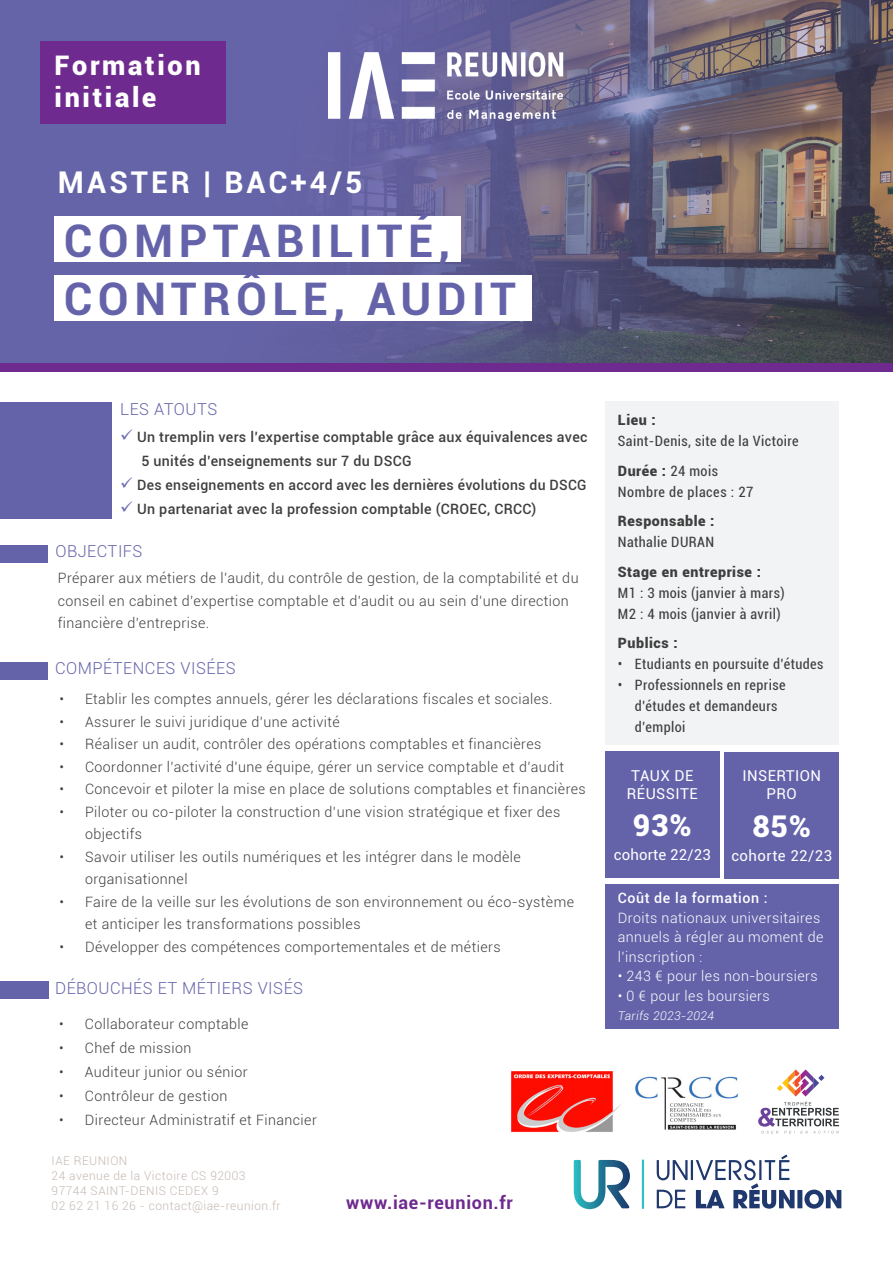
<style>
.page{position:relative;width:893px;height:1263px;background:#fff}
.page>*{position:absolute;margin:0;border:0;box-sizing:border-box;transform-origin:0 0}
.t1{font:700 45px "Roboto";letter-spacing:.12em;color:#6463aa}
.t2{font:700 30px "Roboto";letter-spacing:.1em;color:#fff}
.t3{font:900 30px "Roboto";color:#fff}
.t4{font:900 27px/32.4px "Roboto";letter-spacing:.1em;color:#fff}
.t5{font:700 18px "Roboto";letter-spacing:.04em;color:#6e2a8e}
.t6{font:300 16.5px "Roboto";letter-spacing:.03em;color:#6463aa}
.t7{font:15px "Roboto";letter-spacing:.03em;color:#fff}
.t8{font:15px "Roboto";letter-spacing:.01em;color:#fff}
.Paragraphe_puces{font:300 14.25px/22.5px "Roboto";letter-spacing:.03em;color:#3e3e3f}
.t9{font:500 14.25px/24px "Roboto";letter-spacing:.02em;color:#3e3e3f}
.t10{font:condensed 14.25px/21px "Roboto";letter-spacing:.03em;color:#3e3e3f}
.t11{font:300 14.25px/19.5px "Roboto";letter-spacing:.03em;color:#fff}
.t12{font:900 14.25px "Roboto";letter-spacing:.04em;color:#3e3e3f}
.t13{font:500 14.25px "Roboto";letter-spacing:.04em;color:#fff}
.t14{font:300 12px "Roboto";letter-spacing:.04em;color:#c5b9b3}
.t15{font:italic 300 12px "Roboto";letter-spacing:.03em;color:#fff}
.s1{font-weight:400;font-stretch:condensed}
</style>
<div class="page">
<div style="left:0;top:339px;width:893px;height:33px;background:#6e2a8e"></div>
<img style="left:0;top:0;width:893px;height:362px">
<div style="left:605px;top:402px;width:234px;height:343px;background:#f2f3f4"></div>
<div style="left:0;top:402px;width:111px;height:117px;background:#6463aa"></div>
<div style="left:0;top:662px;width:48px;height:17px;background:#6463aa"></div>
<div style="left:0;top:545px;width:48px;height:17px;background:#6463aa"></div>
<div style="left:54px;top:217px;width:407px;height:45px;background:#fff"></div>
<div style="left:40px;top:41px;width:186px;height:82px;background:#6e2a8e"></div>
<svg style="left:574px;top:1160px;width:56px;height:49px"></svg>
<svg style="left:657px;top:1160px;width:31px;height:20px"></svg>
<hr style="left:691px;top:1160px;width:2px;height:20px;background:#1f386d">
<svg style="left:696px;top:1154px;width:98px;height:55px"></svg>
<div style="left:797px;top:1190px;width:5px;height:18px;background:#1f386d"></div>
<svg style="left:804px;top:1189px;width:37px;height:20px"></svg>
<svg style="left:657px;top:1190px;width:28px;height:18px"></svg>
<div style="left:642px;top:1160px;width:2px;height:48px;border:1px solid #28bec2"></div>
<div style="left:54px;top:275px;width:477px;height:46px;background:#fff"></div>
<div style="left:0;top:981px;width:49px;height:17px;background:#6463aa"></div>
<img style="left:635px;top:1076px;width:103px;height:54px">
<img style="left:511px;top:1071px;width:110px;height:62px">
<svg style="left:758px;top:1069px;width:81px;height:64px"></svg>
<div style="left:605px;top:884px;width:234px;height:145px;background:#6463aa"></div>
<div style="left:605px;top:751px;width:115px;height:127px;background:#6463aa"></div>
<img style="left:328px;top:47px;width:237px;height:74px">
<div style="left:724px;top:752px;width:115px;height:126px;background:#6463aa"></div>
<p class="t4" style="left:55px;top:48px;width:147px">Formation initiale</p>
<p class="t2" style="left:58px;top:161px;width:306px">MASTER | BAC+4/5</p>
<p class="t1" style="left:64px;top:209px;width:388px">COMPTABILITÉ,</p>
<p class="t1" style="left:64px;top:267px;width:453px">CONTRÔLE, AUDIT</p>
<p class="t6" style="left:120px;top:398px;width:99px">LES ATOUTS</p>
<p class="t9" style="left:137px;top:425px;width:452px">Un tremplin vers l’expertise comptable grâce aux équivalences avec<br>5 unités d’enseignements sur 7 du DSCG</p>
<p class="t9" style="left:137px;top:473px;width:451px">Des enseignements en accord avec les dernières évolutions du DSCG</p>
<p class="t9" style="left:137px;top:497px;width:401px">Un partenariat avec la profession comptable (CROEC, CRCC)</p>
<p class="t6" style="left:55px;top:540px;width:89px">OBJECTIFS</p>
<p class="Paragraphe_puces" style="left:58px;top:567px;width:522px">Préparer aux métiers de l’audit, du contrôle de gestion, de la comptabilité et du conseil en cabinet d’expertise comptable et d’audit ou au sein d’une direction financière d’entreprise.</p>
<p class="t6" style="left:55px;top:657px;width:182px">COMPÉTENCES VISÉES</p>
<p class="Paragraphe_puces" style="left:59px;top:687px;width:495px">• Etablir les comptes annuels, gérer les déclarations fiscales et sociales.</p>
<p class="Paragraphe_puces" style="left:59px;top:710px;width:282px">• Assurer le suivi juridique d’une activité</p>
<p class="Paragraphe_puces" style="left:59px;top:732px;width:483px">• Réaliser un audit, contrôler des opérations comptables et financières</p>
<p class="Paragraphe_puces" style="left:59px;top:755px;width:506px">• Coordonner l’activité d’une équipe, gérer un service comptable et d’audit</p>
<p class="Paragraphe_puces" style="left:59px;top:777px;width:528px">• Concevoir et piloter la mise en place de solutions comptables et financières</p>
<p class="Paragraphe_puces" style="left:85px;top:800px;width:477px;text-indent:-26px">• Piloter ou co-piloter la construction d’une vision stratégique et fixer des objectifs</p>
<p class="Paragraphe_puces" style="left:85px;top:845px;width:437px;text-indent:-26px">• Savoir utiliser les outils numériques et les intégrer dans le modèle organisationnel</p>
<p class="Paragraphe_puces" style="left:85px;top:890px;width:491px;text-indent:-26px">• Faire de la veille sur les évolutions de son environnement ou éco-système et anticiper les transformations possibles</p>
<p class="Paragraphe_puces" style="left:59px;top:935px;width:443px">• Développer des compétences comportementales et de métiers</p>
<p class="t6" style="left:55px;top:977px;width:250px">DÉBOUCHÉS ET MÉTIERS VISÉS</p>
<p class="Paragraphe_puces" style="left:59px;top:1012px;width:191px">• Collaborateur comptable</p>
<p class="Paragraphe_puces" style="left:59px;top:1036px;width:134px">• Chef de mission</p>
<p class="Paragraphe_puces" style="left:59px;top:1060px;width:190px">• Auditeur junior ou sénior</p>
<p class="Paragraphe_puces" style="left:59px;top:1084px;width:170px">• Contrôleur de gestion</p>
<p class="Paragraphe_puces" style="left:59px;top:1108px;width:259px">• Directeur Administratif et Financier</p>
<p class="t14" style="left:52px;top:1152px;width:77px">IAE REUNION</p>
<p class="t14" style="left:52px;top:1167px;width:195px">24 avenue de la Victoire CS 92003</p>
<p class="t14" style="left:52px;top:1182px;width:169px">97744 SAINT-DENIS CEDEX 9</p>
<p class="t14" style="left:52px;top:1197px;width:230px">02 62 21 16 26 - contact@iae-reunion.fr</p>
<p class="t5" style="left:346px;top:1190px;width:168px">www.iae-reunion.fr</p>
<p class="t12" style="left:618px;top:410px;width:39px">Lieu :</p>
<p class="t10" style="left:618px;top:430px;width:182px">Saint-Denis, site de la Victoire</p>
<p class="t12" style="left:618px;top:461px;width:102px">Durée : <span class="s1">24 mois</span></p>
<p class="t10" style="left:618px;top:481px;width:137px">Nombre de places : 27</p>
<p class="t12" style="left:618px;top:511px;width:98px">Responsable :</p>
<p class="t10" style="left:618px;top:531px;width:98px">Nathalie DURAN</p>
<p class="t12" style="left:618px;top:562px;width:145px">Stage en entreprise :</p>
<p class="t10" style="left:618px;top:582px;width:168px">M1 : 3 mois (janvier à mars)</p>
<p class="t10" style="left:618px;top:603px;width:164px">M2 : 4 mois (janvier à avril)</p>
<p class="t12" style="left:618px;top:633px;width:61px">Publics :</p>
<p class="t10" style="left:618px;top:653px;width:207px">• Etudiants en poursuite d’études</p>
<p class="t10" style="left:635px;top:674px;width:152px;text-indent:-17px">• Professionnels en reprise d’études et demandeurs d’emploi</p>
<p class="t7" style="left:631px;top:765px;width:64px">TAUX DE</p>
<p class="t7" style="left:627px;top:783px;width:72px">RÉUSSITE</p>
<p class="t3" style="left:633px;top:804px;width:60px">93%</p>
<p class="t8" style="left:614px;top:844px;width:99px">cohorte 22/23</p>
<p class="t7" style="left:742px;top:765px;width:80px">INSERTION</p>
<p class="t7" style="left:767px;top:783px;width:32px">PRO</p>
<p class="t3" style="left:752px;top:804px;width:60px">85%</p>
<p class="t7" style="left:731px;top:845px;width:102px">cohorte 22/23</p>
<p class="t13" style="left:618px;top:888px;width:151px">Coût de la formation :</p>
<p class="t11" style="left:618px;top:908px;width:207px">Droits nationaux universitaires annuels à régler au moment de l’inscription :</p>
<p class="t11" style="left:618px;top:966px;width:201px">• 243 € pour les non-boursiers</p>
<p class="t11" style="left:618px;top:986px;width:153px">• 0 € pour les boursiers</p>
<p class="t15" style="left:618px;top:1008px;width:98px">Tarifs 2023-2024</p>
</div>
